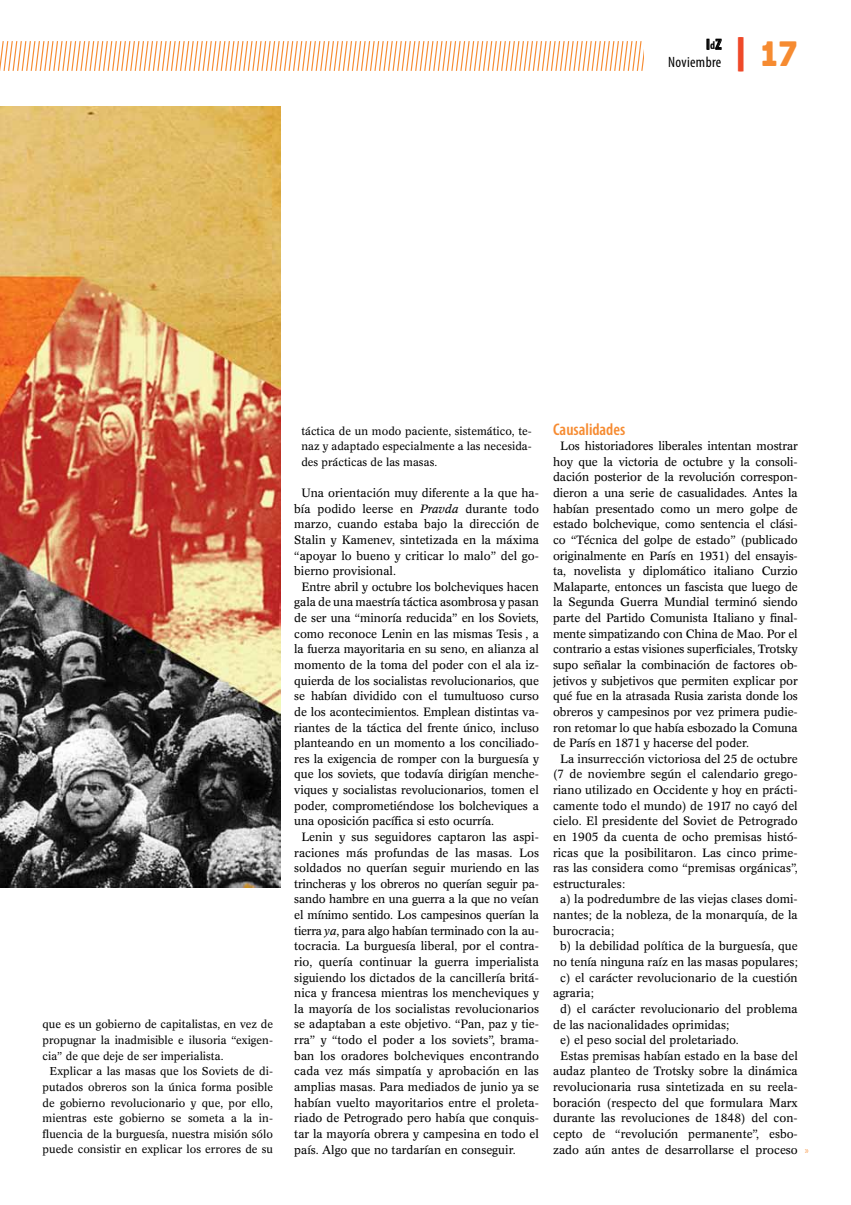
<style>
.page{position:relative;width:851px;height:1205px;background:#fff}
.page>*{position:absolute;margin:0;border:0;box-sizing:border-box;transform-origin:0 0}
.t1{font:37.5px "Archive";color:#f68b31}
.t2{font:600 condensed 16.88px "Myriad Pro";color:#f68b31}
.t3{font:condensed 15px/18px "Myriad Pro";letter-spacing:.025em;color:#000;text-align:right}
.t4{font:11.88px "Concorde BE";color:#000}
.t5{font:11.88px "Concorde BE";letter-spacing:-.02em;color:#000}
.t6{font:11.25px/15.6px "Concorde BE";color:#000;text-align:justify}
.s1{font-weight:700}
.s2{font-weight:700;font-size:11.25px}
.s3{font-family:"Signika";font-weight:700;color:#ef4929}
.s4{font-style:italic}
.s5{font-family:"Myriad Pro";font-weight:300;font-stretch:condensed;color:#f68b31}
</style>
<div class="page">
<img style="left:0;top:106px;width:281px;height:782px">
<svg style="left:0;top:41px;width:644px;height:30px"></svg>
<svg style="left:715px;top:39px;width:6px;height:11px"></svg>
<p class="t3" style="left:668px;top:36px;width:55px"><span class="s1">I</span><span class="s2">d</span><span class="s1">Z<br></span>Noviembre</p>
<h1 class="t1" style="left:735px;top:32px;width:64px"><span class="s3">|</span> 17</h1>
<p class="t6" style="left:43px;top:1017px;width:232px">que es un gobierno de capitalistas, en vez de propugnar la inadmisible e ilusoria “exigen&shy;cia” de que deje de ser imperialista.</p>
<p class="t6" style="left:43px;top:1063px;width:232px;text-indent:7px">Explicar a las masas que los Soviets de di&shy;putados obreros son la única forma posible de gobierno revolucionario y que, por ello, mientras este gobierno se someta a la in&shy;fluencia de la burguesía, nuestra misión sólo puede consistir en explicar los errores de su</p>
<p class="t6" style="left:301px;top:423px;width:232px">táctica de un modo paciente, sistemático, te&shy;naz y adaptado especialmente a las necesida&shy;des prácticas de las masas.</p>
<p class="t4" style="left:301px;top:486px;width:239px">Una orientación muy diferente a la que ha-</p>
<p class="t4" style="left:294px;top:502px;width:246px">bía podido leerse en <span class="s4">Pravda</span> durante todo</p>
<p class="t4" style="left:294px;top:517px;width:246px">marzo, cuando estaba bajo la dirección de</p>
<p class="t4" style="left:294px;top:533px;width:246px">Stalin y Kamenev, sintetizada en la máxima</p>
<p class="t4" style="left:294px;top:549px;width:246px">“apoyar lo bueno y criticar lo malo” del go-</p>
<p class="t4" style="left:294px;top:564px;width:103px">bierno provisional.</p>
<p class="t4" style="left:301px;top:580px;width:239px">Entre abril y octubre los bolcheviques hacen</p>
<p class="t4" style="left:294px;top:595px;width:246px">gala de una maestría táctica asombrosa y pasan</p>
<p class="t4" style="left:294px;top:611px;width:246px">de ser una “minoría reducida” en los Soviets,</p>
<p class="t4" style="left:294px;top:627px;width:246px">como reconoce Lenin en las mismas Tesis , a</p>
<p class="t4" style="left:294px;top:642px;width:246px">la fuerza mayoritaria en su seno, en alianza al</p>
<p class="t4" style="left:294px;top:658px;width:246px">momento de la toma del poder con el ala iz-</p>
<p class="t4" style="left:294px;top:674px;width:246px">quierda de los socialistas revolucionarios, que</p>
<p class="t4" style="left:294px;top:689px;width:246px">se habían dividido con el tumultuoso curso</p>
<p class="t4" style="left:294px;top:705px;width:246px">de los acontecimientos. Emplean distintas va-</p>
<p class="t4" style="left:294px;top:720px;width:246px">riantes de la táctica del frente único, incluso</p>
<p class="t4" style="left:294px;top:736px;width:246px">planteando en un momento a los conciliado-</p>
<p class="t4" style="left:294px;top:752px;width:246px">res la exigencia de romper con la burguesía y</p>
<p class="t4" style="left:294px;top:767px;width:246px">que los soviets, que todavía dirigían menche-</p>
<p class="t4" style="left:294px;top:783px;width:246px">viques y socialistas revolucionarios, tomen el</p>
<p class="t4" style="left:294px;top:799px;width:246px">poder, comprometiéndose los bolcheviques a</p>
<p class="t4" style="left:294px;top:814px;width:201px">una oposición pacífica si esto ocurría.</p>
<p class="t4" style="left:301px;top:830px;width:239px">Lenin y sus seguidores captaron las aspi-</p>
<p class="t4" style="left:294px;top:845px;width:246px">raciones más profundas de las masas. Los</p>
<p class="t4" style="left:294px;top:861px;width:246px">soldados no querían seguir muriendo en las</p>
<p class="t5" style="left:294px;top:877px;width:246px">trincheras y los obreros no querían seguir pa-</p>
<p class="t5" style="left:294px;top:892px;width:246px">sando hambre en una guerra a la que no veían</p>
<p class="t5" style="left:294px;top:908px;width:246px">el mínimo sentido. Los campesinos querían la</p>
<p class="t5" style="left:294px;top:924px;width:246px">tierra <span class="s4">ya</span>, para algo habían terminado con la au-</p>
<p class="t4" style="left:294px;top:939px;width:246px">tocracia. La burguesía liberal, por el contra-</p>
<p class="t4" style="left:294px;top:955px;width:246px">rio, quería continuar la guerra imperialista</p>
<p class="t4" style="left:294px;top:970px;width:246px">siguiendo los dictados de la cancillería britá-</p>
<p class="t4" style="left:294px;top:986px;width:246px">nica y francesa mientras los mencheviques y</p>
<p class="t4" style="left:294px;top:1002px;width:246px">la mayoría de los socialistas revolucionarios</p>
<p class="t4" style="left:294px;top:1017px;width:246px">se adaptaban a este objetivo. “Pan, paz y tie-</p>
<p class="t4" style="left:294px;top:1033px;width:246px">rra” y “todo el poder a los soviets”, brama-</p>
<p class="t4" style="left:294px;top:1049px;width:246px">ban los oradores bolcheviques encontrando</p>
<p class="t4" style="left:294px;top:1064px;width:246px">cada vez más simpatía y aprobación en las</p>
<p class="t4" style="left:294px;top:1080px;width:246px">amplias masas. Para mediados de junio ya se</p>
<p class="t4" style="left:294px;top:1096px;width:246px">habían vuelto mayoritarios entre el proleta-</p>
<p class="t4" style="left:294px;top:1111px;width:246px">riado de Petrogrado pero había que conquis-</p>
<p class="t4" style="left:294px;top:1127px;width:246px">tar la mayoría obrera y campesina en todo el</p>
<p class="t4" style="left:294px;top:1142px;width:223px">país. Algo que no tardarían en conseguir.</p>
<h2 class="t2" style="left:553px;top:420px;width:74px">Causalidades</h2>
<p class="t4" style="left:560px;top:439px;width:239px">Los historiadores liberales intentan mostrar</p>
<p class="t4" style="left:553px;top:455px;width:246px">hoy que la victoria de octubre y la consoli-</p>
<p class="t4" style="left:553px;top:470px;width:246px">dación posterior de la revolución correspon-</p>
<p class="t4" style="left:553px;top:486px;width:246px">dieron a una serie de casualidades. Antes la</p>
<p class="t4" style="left:553px;top:502px;width:246px">habían presentado como un mero golpe de</p>
<p class="t4" style="left:553px;top:517px;width:246px">estado bolchevique, como sentencia el clási-</p>
<p class="t4" style="left:553px;top:533px;width:246px">co “Técnica del golpe de estado” (publicado</p>
<p class="t4" style="left:553px;top:549px;width:246px">originalmente en París en 1931) del ensayis-</p>
<p class="t4" style="left:553px;top:564px;width:246px">ta, novelista y diplomático italiano Curzio</p>
<p class="t4" style="left:553px;top:580px;width:246px">Malaparte, entonces un fascista que luego de</p>
<p class="t4" style="left:553px;top:595px;width:246px">la Segunda Guerra Mundial terminó siendo</p>
<p class="t4" style="left:553px;top:611px;width:246px">parte del Partido Comunista Italiano y final-</p>
<p class="t4" style="left:553px;top:627px;width:246px">mente simpatizando con China de Mao. Por el</p>
<p class="t4" style="left:553px;top:642px;width:246px">contrario a estas visiones superficiales, Trotsky</p>
<p class="t4" style="left:553px;top:658px;width:246px">supo señalar la combinación de factores ob-</p>
<p class="t4" style="left:553px;top:674px;width:246px">jetivos y subjetivos que permiten explicar por</p>
<p class="t4" style="left:553px;top:689px;width:246px">qué fue en la atrasada Rusia zarista donde los</p>
<p class="t4" style="left:553px;top:705px;width:246px">obreros y campesinos por vez primera pudie-</p>
<p class="t4" style="left:553px;top:720px;width:246px">ron retomar lo que había esbozado la Comuna</p>
<p class="t4" style="left:553px;top:736px;width:197px">de París en 1871 y hacerse del poder.</p>
<p class="t4" style="left:560px;top:752px;width:239px">La insurrección victoriosa del 25 de octubre</p>
<p class="t4" style="left:553px;top:767px;width:246px">(7 de noviembre según el calendario grego-</p>
<p class="t4" style="left:553px;top:783px;width:246px">riano utilizado en Occidente y hoy en prácti-</p>
<p class="t4" style="left:553px;top:799px;width:246px">camente todo el mundo) de 1917 no cayó del</p>
<p class="t4" style="left:553px;top:814px;width:246px">cielo. El presidente del Soviet de Petrogrado</p>
<p class="t4" style="left:553px;top:830px;width:246px">en 1905 da cuenta de ocho premisas histó-</p>
<p class="t4" style="left:553px;top:845px;width:246px">ricas que la posibilitaron. Las cinco prime-</p>
<p class="t4" style="left:553px;top:861px;width:246px">ras las considera como “premisas orgánicas”,</p>
<p class="t4" style="left:553px;top:877px;width:73px">estructurales:</p>
<p class="t4" style="left:560px;top:892px;width:239px">a) la podredumbre de las viejas clases domi-</p>
<p class="t4" style="left:553px;top:908px;width:246px">nantes; de la nobleza, de la monarquía, de la</p>
<p class="t4" style="left:553px;top:924px;width:63px">burocracia;</p>
<p class="t4" style="left:560px;top:939px;width:239px">b) la debilidad política de la burguesía, que</p>
<p class="t4" style="left:553px;top:955px;width:246px">no tenía ninguna raíz en las masas populares;</p>
<p class="t4" style="left:560px;top:970px;width:239px">c) el carácter revolucionario de la cuestión</p>
<p class="t4" style="left:553px;top:986px;width:42px">agraria;</p>
<p class="t4" style="left:560px;top:1002px;width:239px">d) el carácter revolucionario del problema</p>
<p class="t4" style="left:553px;top:1017px;width:178px">de las nacionalidades oprimidas;</p>
<p class="t4" style="left:560px;top:1033px;width:180px">e) el peso social del proletariado.</p>
<p class="t4" style="left:560px;top:1049px;width:239px">Estas premisas habían estado en la base del</p>
<p class="t4" style="left:553px;top:1064px;width:246px">audaz planteo de Trotsky sobre la dinámica</p>
<p class="t4" style="left:553px;top:1080px;width:246px">revolucionaria rusa sintetizada en su reela-</p>
<p class="t4" style="left:553px;top:1096px;width:246px">boración (respecto del que formulara Marx</p>
<p class="t4" style="left:553px;top:1111px;width:246px">durante las revoluciones de 1848) del con-</p>
<p class="t4" style="left:553px;top:1127px;width:246px">cepto de “revolución permanente”, esbo-</p>
<p class="t4" style="left:553px;top:1142px;width:257px">zado aún antes de desarrollarse el proceso <span class="s5">»</span></p>
</div>
